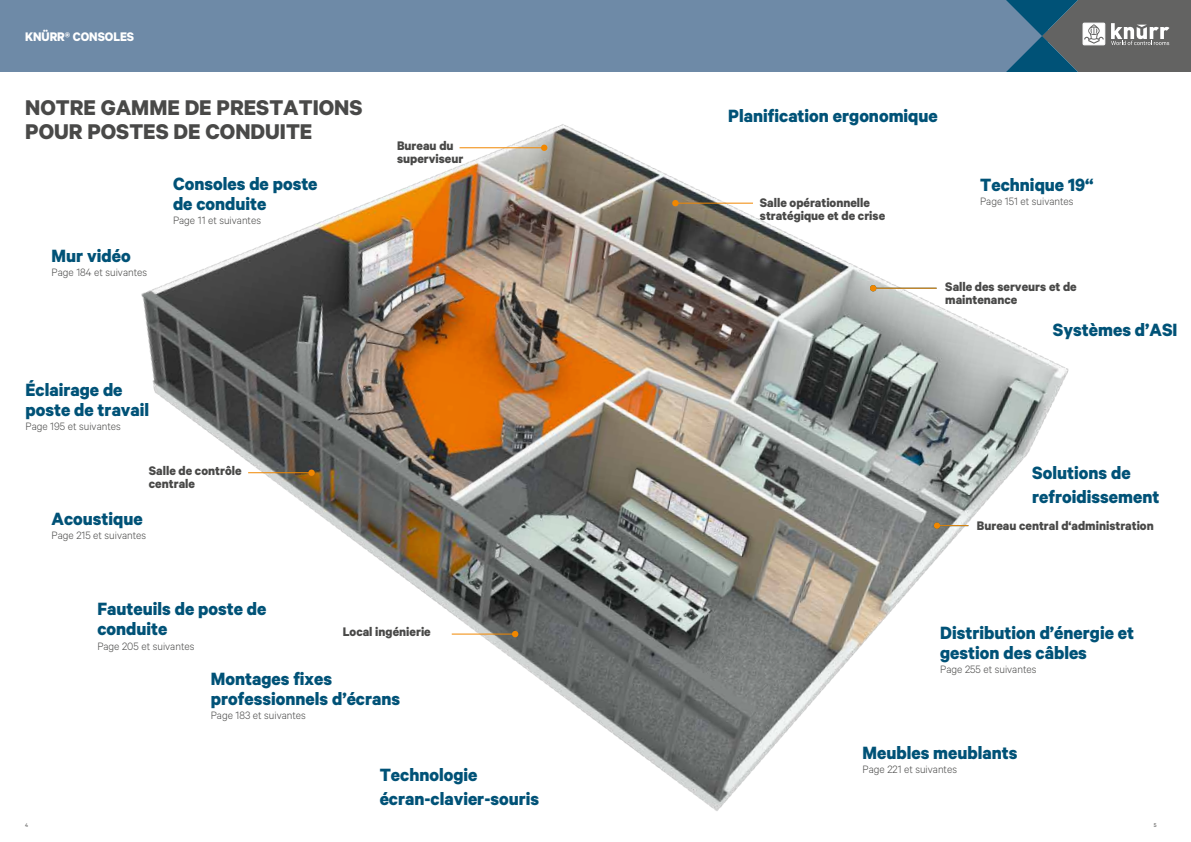
<style>
.page{position:relative;width:1191px;height:842px;background:#fff}
.page>*{position:absolute;margin:0;border:0;box-sizing:border-box;transform-origin:0 0}
.t1{font:700 24px/24px "Calibre";color:#494948}
.t2{font:700 20px/20px "Calibre";color:#005277}
.t3{font:700 14px/12.8px "Calibre";color:#494948}
.t4{font:700 14px "Calibre";letter-spacing:-.005em;color:#fff;scale:.95 1}
.t5{font:300 12px "Calibre";color:#494948}
.t6{font:6px "Calibre";color:#494948}
</style>
<div class="page">
<div style="left:0;top:0;width:1048px;height:72px;background:#6e8aa7"></div>
<svg style="left:1006px;top:0;width:185px;height:72px;background:#5b6e77"></svg>
<img style="left:141px;top:124px;width:928px;height:687px">
<svg style="left:541px;top:145px;width:6px;height:6px"></svg>
<hr style="left:459px;top:147px;width:84px;height:1px;background:#f18700">
<div style="left:308px;top:469px;width:7px;height:7px;background:#f18700;border-radius:50%"></div>
<hr style="left:248px;top:472px;width:62px;height:1px;background:#f18700">
<svg style="left:512px;top:631px;width:6px;height:6px"></svg>
<hr style="left:452px;top:634px;width:62px;height:1px;background:#f18700">
<svg style="left:672px;top:200px;width:6px;height:6px"></svg>
<hr style="left:676px;top:203px;width:77px;height:1px;background:#f18700">
<svg style="left:870px;top:285px;width:6px;height:6px"></svg>
<hr style="left:874px;top:288px;width:62px;height:1px;background:#f18700">
<div style="left:933px;top:522px;width:7px;height:7px;background:#f18700;border-radius:50%"></div>
<hr style="left:938px;top:525px;width:30px;height:1px;background:#f18700">
<p class="t4" style="left:25px;top:29px;width:116px">KNÜRR® CONSOLES</p>
<p class="t1" style="left:25px;top:95px;width:339px">NOTRE GAMME DE PRESTATIONS<br>POUR POSTES DE CONDUITE</p>
<p class="t2" style="left:52px;top:245px;width:81px">Mur vidéo</p>
<p class="t5" style="left:52px;top:266px;width:97px">Page 184 et suivantes</p>
<p class="t2" style="left:173px;top:173px;width:146px">Consoles de poste de conduite</p>
<p class="t5" style="left:173px;top:214px;width:89px">Page 11 et suivantes</p>
<p class="t3" style="left:397px;top:139px;width:68px">Bureau du superviseur</p>
<p class="t2" style="left:26px;top:379px;width:125px">Éclairage de poste de travail</p>
<p class="t5" style="left:26px;top:419px;width:97px">Page 195 et suivantes</p>
<p class="t3" style="left:149px;top:464px;width:94px">Salle de contrôle centrale</p>
<p class="t2" style="left:52px;top:508px;width:93px">Acoustique</p>
<p class="t5" style="left:52px;top:528px;width:96px">Page 215 et suivantes</p>
<p class="t2" style="left:97px;top:598px;width:171px">Fauteuils de poste de conduite</p>
<p class="t5" style="left:97px;top:639px;width:99px">Page 205 et suivantes</p>
<p class="t3" style="left:343px;top:625px;width:90px">Local ingénierie</p>
<p class="t2" style="left:211px;top:668px;width:191px">Montages fixes professionnels d’écrans</p>
<p class="t5" style="left:211px;top:708px;width:97px">Page 183 et suivantes</p>
<p class="t2" style="left:380px;top:762px;width:161px;line-height:24px">Technologie écran-clavier-souris</p>
<p class="t2" style="left:728px;top:105px;width:211px">Planification ergonomique</p>
<p class="t3" style="left:760px;top:196px;width:127px">Salle opérationnelle stratégique et de crise</p>
<p class="t2" style="left:980px;top:174px;width:115px">Technique 19“</p>
<p class="t5" style="left:980px;top:195px;width:95px">Page 151 et suivantes</p>
<p class="t3" style="left:945px;top:280px;width:133px">Salle des serveurs et de maintenance</p>
<p class="t2" style="left:1053px;top:319px;width:126px">Systèmes d’ASI</p>
<p class="t2" style="left:1032px;top:460px;width:129px;line-height:24px">Solutions de refroidissement</p>
<p class="t3" style="left:977px;top:518px;width:178px">Bureau central d‘administration</p>
<p class="t2" style="left:940px;top:622px;width:195px">Distribution d’énergie et gestion des câbles</p>
<p class="t5" style="left:940px;top:663px;width:98px">Page 255 et suivantes</p>
<p class="t2" style="left:862px;top:742px;width:156px">Meubles meublants</p>
<p class="t5" style="left:862px;top:762px;width:96px">Page 221 et suivantes</p>
<p class="t6" style="left:25px;top:821px;width:5px">4</p>
<p class="t6" style="left:1153px;top:821px;width:4px">5</p>
</div>
